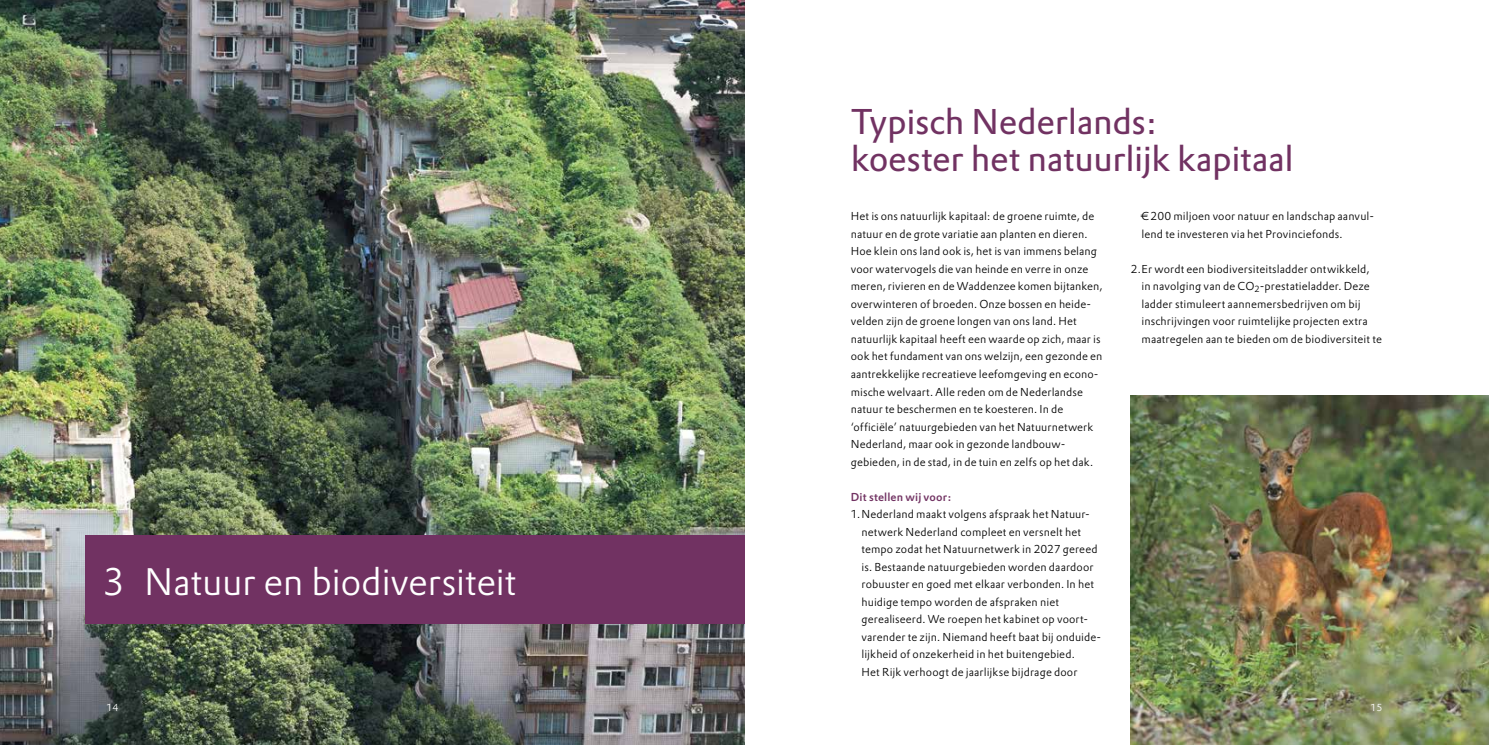
<style>
.page{position:relative;width:1489px;height:745px;background:#fff}
.page>*{position:absolute;margin:0;border:0;box-sizing:border-box;transform-origin:0 0}
.t1{font:300 37.5px "DTL Prokyon TOT";letter-spacing:-.015em;color:#fff}
.t2{font:35px/37.5px "DTL Prokyon TOT";letter-spacing:-.01em;color:#713262}
.t3{font:300 11.25px/17.5px "DTL Prokyon TOT";letter-spacing:.005em;color:#000}
.t4{font:500 11.25px "DTL Prokyon TOT";letter-spacing:.01em;color:#713262}
.t5{font:300 10px "DTL Prokyon TOT";color:#fff}
</style>
<div class="page">
<img style="left:0;top:0;width:744px;height:744px">
<div style="left:85px;top:535px;width:659px;height:89px;background:#713262"></div>
<img style="left:1130px;top:395px;width:358px;height:349px">
<h1 class="t1" style="left:103px;top:557px;width:415px">3 Natuur en biodiversiteit</h1>
<h2 class="t2" style="left:850px;top:102px;width:444px">Typisch Nederlands:<br>koester het natuurlijk kapitaal</h2>
<p class="t3" style="left:850px;top:207px;width:253px">Het is ons natuurlijk kapitaal: de groene ruimte, de natuur en de grote variatie aan planten en dieren.<br>Hoe klein ons land ook is, het is van immens belang voor watervogels die van heinde en verre in onze meren, rivieren en de Waddenzee komen bijtanken, overwinteren of broeden. Onze bossen en heide&shy;velden zijn de groene longen van ons land. Het natuurlijk kapitaal heeft een waarde op zich, maar is ook het fundament van ons welzijn, een gezonde en aantrekkelijke recreatieve leefomgeving en econo&shy;mische welvaart. Alle reden om de Nederlandse natuur te beschermen en te koesteren. In de ‘officiële’ natuurgebieden van het Natuurnetwerk Nederland, maar ook in gezonde landbouw&shy;gebieden, in de stad, in de tuin en zelfs op het dak.</p>
<p class="t4" style="left:850px;top:489px;width:102px">Dit stellen wij voor:</p>
<p class="t3" style="left:861px;top:505px;width:241px;text-indent:-11px">1.Nederland maakt volgens afspraak het Natuur&shy;netwerk Nederland compleet en versnelt het tempo zodat het Natuurnetwerk in 2027 gereed is. Bestaande natuurgebieden worden daardoor robuuster en goed met elkaar verbonden. In het huidige tempo worden de afspraken niet gerealiseerd. We roepen het kabinet op voort&shy;varender te zijn. Niemand heeft baat bij onduide&shy;lijkheid of onzekerheid in het buitengebied.<br>Het Rijk verhoogt de jaarlijkse bijdrage door</p>
<p class="t3" style="left:1141px;top:207px;width:234px">€ 200 miljoen voor natuur en landschap aanvul&shy;lend te investeren via het Provinciefonds.</p>
<p class="t3" style="left:1141px;top:260px;width:242px;text-indent:-11px">2.Er wordt een biodiversiteitsladder ontwikkeld,<br>in navolging van de CO<sub>2</sub>-prestatieladder. Deze ladder stimuleert aannemersbedrijven om bij inschrijvingen voor ruimtelijke projecten extra maatregelen aan te bieden om de biodiversiteit te</p>
<p class="t5" style="left:106px;top:700px;width:14px">14</p>
<p class="t5" style="left:1370px;top:700px;width:14px">15</p>
</div>
